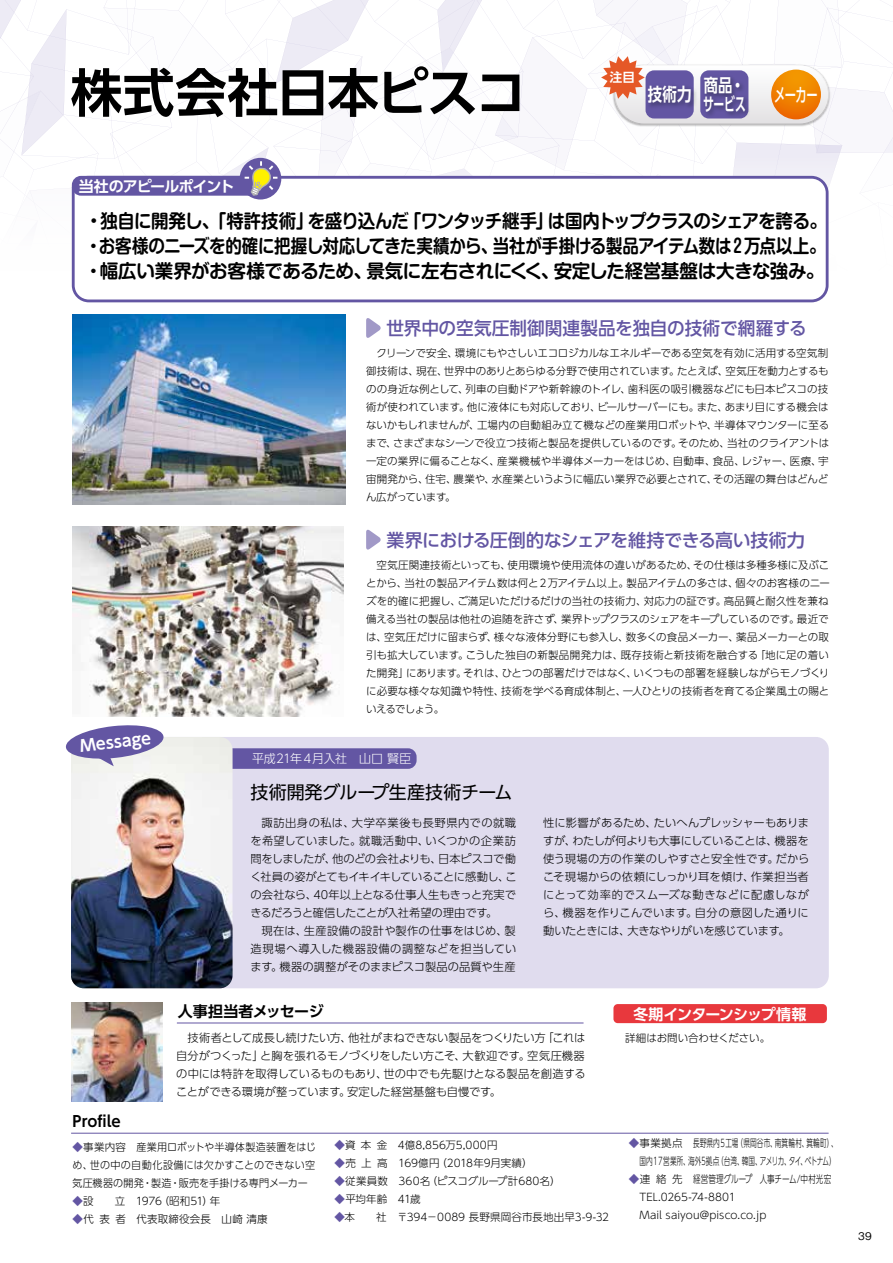
<style>
.page{position:relative;width:893px;height:1263px;background:#fff}
.page>*{position:absolute;margin:0;border:0;box-sizing:border-box;transform-origin:0 0}
.t1{font:700 51.75px "UD Shin Go Pro De";letter-spacing:-.025em;color:#000}
.t2{font:700 18.75px/25.3px "Shin M Go De";letter-spacing:-.025em;color:#000;text-align:justify;scale:.93 1}
.t3{font:500 18.75px "UD Shin Go Pro";color:#fff;scale:.6 1}
.t4{font:500 18px "UD Shin Go Pro";letter-spacing:-.015em;color:#6356a3}
.t5{font:18px "UD Shin Go Pro";letter-spacing:-.005em;color:#000}
.t6{font:700 18px/18.8px "UD Shin Go Pro De";letter-spacing:.005em;color:#fff;scale:.8 1}
.t7{font:700 15.9px "UD Shin Go Pro De";color:#fff}
.t8{font:700 15px "UD Shin Go Pro De";letter-spacing:-.055em;color:#fff}
.t9{font:700 15px "UD Shin Go Pro De";letter-spacing:-.03em;color:#000}
.t10{font:700 15px "UD Shin Go Pro De";letter-spacing:-.01em;color:#000}
.t11{font:700 12.6px "UD Shin Go Pro De";color:#fff}
.t12{font:300 12px "UD Shin Go Pro";letter-spacing:-.04em;color:#fff}
.t13{font:300 11.25px/18px "UD Shin Go Pro";letter-spacing:-.01em;color:#000;text-align:justify}
.t14{font:300 10.5px/18px "UD Shin Go Pro";color:#000;text-align:justify}
.t15{font:300 10.5px/18px "UD Shin Go Pro";letter-spacing:.02em;color:#000;text-align:right}
.t16{font:300 10.5px "UD Shin Go Pro";letter-spacing:-.035em;color:#000}
.t17{font:300 10.5px "UD Shin Go Pro";letter-spacing:.025em;color:#000}
.t18{font:500 10.5px "Gothic BBB Pr 6";color:#000}
.s1{font-family:"UD Shin Go Pro";font-weight:500;font-size:19.5px}
.s2{color:#6356a3}
</style>
<div class="page">
<svg style="left:5px;top:0;width:888px;height:271px"></svg>
<svg style="left:72px;top:176px;width:756px;height:126px"></svg>
<div style="left:613px;top:1004px;width:214px;height:19px;background:#e8383d;border-radius:4px"></div>
<div style="left:71px;top:737px;width:758px;height:251px;background:#e0dcee;border-radius:13px"></div>
<img style="left:72px;top:315px;width:273px;height:189px">
<hr style="left:71px;top:1133px;width:758px;height:1px;background:#6356a3">
<hr style="left:177px;top:1023px;width:407px;height:1px;background:#6356a3">
<div style="left:204px;top:748px;width:213px;height:21px;background:#6356a3;border-radius:9px"></div>
<img style="left:71px;top:1002px;width:92px;height:99px">
<img style="left:612px;top:64px;width:220px;height:64px">
<img style="left:699px;top:124px;width:56px;height:2px">
<svg style="left:601px;top:56px;width:228px;height:68px"></svg>
<svg style="left:366px;top:318px;width:15px;height:20px"></svg>
<img style="left:72px;top:526px;width:272px;height:190px">
<svg style="left:366px;top:530px;width:15px;height:20px"></svg>
<div style="left:240px;top:158px;width:41px;height:41px;background:#6356a3;border-radius:50%"></div>
<div style="left:72px;top:176px;width:195px;height:20px;background:#6356a3;border-radius:9px"></div>
<svg style="left:245px;top:161px;width:32px;height:35px"></svg>
<img style="left:71px;top:737px;width:162px;height:251px">
<svg style="left:65px;top:725px;width:99px;height:41px;background:#9b94c2"></svg>
<svg style="left:0;top:0;width:5px;height:142px"></svg>
<h1 class="t1" style="left:71px;top:50px;width:458px">株式会社日本ピスコ</h1>
<h3 class="t8" style="left:79px;top:174px;width:157px">当社のアピールポイント</h3>
<p class="t11" style="left:610px;top:67px;width:27px">注目</p>
<h3 class="t6" style="left:648px;top:84px;width:56px">技術力</h3>
<h3 class="t6" style="left:703px;top:75px;width:55px">商品・サービス</h3>
<h2 class="t3" style="left:774px;top:80px;width:74px">メーカー</h2>
<h2 class="t2" style="left:84px;top:206px;width:800px"><span class="s1">・</span>独自に開発し、「特許技術」を盛り込んだ「ワンタッチ継手」は国内トップクラスのシェアを誇る。・お客様のニーズを的確に把握し対応してきた実績から、当社が手掛ける製品アイテム数は２万点以上。・幅広い業界がお客様であるため、景気に左右されにくく、安定した経営基盤は大きな強み。</h2>
<h3 class="t4" style="left:386px;top:314px;width:422px">世界中の空気圧制御関連製品を独自の技術で網羅する</h3>
<p class="t14" style="left:366px;top:344px;width:465px;text-indent:10px">クリーンで安全、環境にもやさしいエコロジカルなエネルギーである空気を有効に活用する空気制御技術は、現在、世界中のありとあらゆる分野で使用されています。たとえば、空気圧を動力とするものの身近な例として、列車の自動ドアや新幹線のトイレ、歯科医の吸引機器などにも日本ピスコの技術が使われています。他に液体にも対応しており、ビールサーバーにも。また、あまり目にする機会はないかもしれませんが、工場内の自動組み立て機などの産業用ロボットや、半導体マウンターに至るまで、さまざまなシーンで役立つ技術と製品を提供しているのです。そのため、当社のクライアントは一定の業界に偏ることなく、産業機械や半導体メーカーをはじめ、自動車、食品、レジャー、医療、宇宙開発から、住宅、農業や、水産業というように幅広い業界で必要とされて、その活躍の舞台はどんどん広がっています。</p>
<h3 class="t4" style="left:386px;top:525px;width:420px">業界における圧倒的なシェアを維持できる高い技術力</h3>
<h3 class="t7" style="left:79px;top:732px;width:73px;rotate:-6deg">Message</h3>
<h3 class="t10" style="left:73px;top:1109px;width:50px">Profile</h3>
<p class="t14" style="left:366px;top:556px;width:466px;text-align:left;text-indent:10px">空気圧関連技術といっても、使用環境や使用流体の違いがあるため、その仕様は多種多様に及ぶことから、当社の製品アイテム数は何と２万アイテム以上。製品アイテムの多さは、個々のお客様のニーズを的確に把握し、ご満足いただけるだけの当社の技術力、対応力の証です。高品質と耐久性を兼ね備える当社の製品は他社の追随を許さず、業界トップクラスのシェアをキープしているのです。最近では、空気圧だけに留まらず、様々な液体分野にも参入し、数多くの食品メーカー、薬品メーカーとの取引も拡大しています。こうした独自の新製品開発力は、既存技術と新技術を融合する「地に足の着いた開発」にあります。それは、ひとつの部署だけではなく、いくつもの部署を経験しながらモノづくりに必要な様々な知識や特性、技術を学べる育成体制と、一人ひとりの技術者を育てる企業風土の賜といえるでしょう。</p>
<p class="t12" style="left:252px;top:749px;width:161px">平成21年４月入社　山口 賢臣</p>
<h3 class="t5" style="left:250px;top:778px;width:264px">技術開発グループ生産技術チーム</h3>
<p class="t13" style="left:250px;top:813px;width:268px;text-indent:11px">諏訪出身の私は、大学卒業後も長野県内での就職を希望していました。就職活動中、いくつかの企業訪問をしましたが、他のどの会社よりも、日本ピスコで働く社員の姿がとてもイキイキしていることに感動し、この会社なら、40年以上となる仕事人生もきっと充実できるだろうと確信したことが入社希望の理由です。</p>
<p class="t13" style="left:250px;top:921px;width:268px;text-indent:11px">現在は、生産設備の設計や製作の仕事をはじめ、製造現場へ導入した機器設備の調整などを担当しています。機器の調整がそのままピスコ製品の品質や生産</p>
<p class="t13" style="left:543px;top:813px;width:268px">性に影響があるため、たいへんプレッシャーもありますが、わたしが何よりも大事にしていることは、機器を使う現場の方の作業のしやすさと安全性です。だからこそ現場からの依頼にしっかり耳を傾け、作業担当者にとって効率的でスムーズな動きなどに配慮しながら、機器を作りこんでいます。自分の意図した通りに動いたときには、大きなやりがいを感じています。</p>
<h3 class="t9" style="left:178px;top:999px;width:147px">人事担当者メッセージ</h3>
<h3 class="t8" style="left:633px;top:1002px;width:174px">冬期インターンシップ情報</h3>
<p class="t13" style="left:176px;top:1028px;width:411px;text-indent:11px">技術者として成長し続けたい方、他社がまねできない製品をつくりたい方「これは自分がつくった」と胸を張れるモノづくりをしたい方こそ、大歓迎です。空気圧機器の中には特許を取得しているものもあり、世の中でも先駆けとなる製品を創造することができる環境が整っています。安定した経営基盤も自慢です。</p>
<p class="t14" style="left:625px;top:1028px;width:147px">詳細はお問い合わせください。</p>
<p class="t14" style="left:72px;top:1138px;width:245px"><span class="s2">◆</span>事業内容　産業用ロボットや半導体製造装置をはじめ、世の中の自動化設備には欠かすことのできない空気圧機器の開発・製造・販売を手掛ける専門メーカー</p>
<p class="t16" style="left:73px;top:1193px;width:149px"><span class="s2">◆</span>設　　立　1976（昭和51）年</p>
<p class="t17" style="left:73px;top:1211px;width:197px"><span class="s2">◆</span>代表者　代表取締役会長　山崎 清康</p>
<p class="t14" style="left:334px;top:1135px;width:165px"><span class="s2">◆</span>資本金　4億8,856万5,000円</p>
<p class="t14" style="left:334px;top:1153px;width:200px"><span class="s2">◆</span>売上高　169億円（2018年9月実績）</p>
<p class="t14" style="left:334px;top:1171px;width:228px"><span class="s2">◆</span>従業員数　360名（ピスコグループ計680名）</p>
<p class="t14" style="left:334px;top:1189px;width:88px"><span class="s2">◆</span>平均年齢　41歳</p>
<p class="t14" style="left:334px;top:1207px;width:276px"><span class="s2">◆</span>本　　社　〒394－0089 長野県岡谷市長地出早3-9-32</p>
<p class="t15" style="left:629px;top:1134px;width:210px"><span class="s2">◆</span>事業拠点　長野県内５工場（県岡谷市、南箕輪村、箕輪町）、国内１７営業所、海外5拠点（台湾、韓国、アメリカ、タイ、ベトナム）</p>
<p class="t14" style="left:629px;top:1170px;width:204px;text-align:left"><span class="s2">◆</span>連絡先　経営管理グループ　人事チーム/中村光宏　TEL.0265-74-8801<br>　Mail saiyou@pisco.co.jp</p>
<p class="t18" style="left:858px;top:1228px;width:15px">39</p>
</div>
